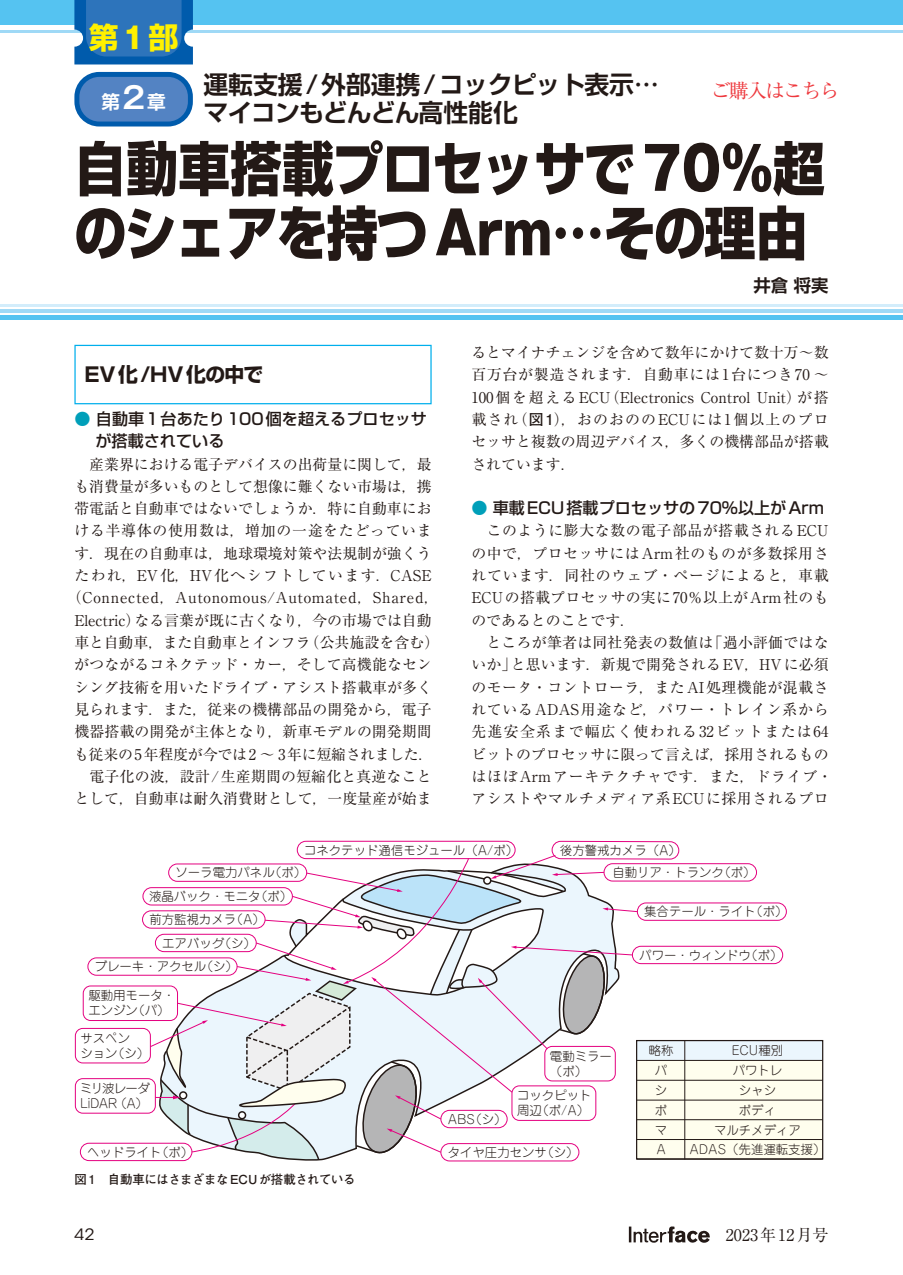
<style>
.page{position:relative;width:903px;height:1275px;background:#fff}
.page>*{position:absolute;margin:0;border:0;box-sizing:border-box;transform-origin:0 0}
.t1{font:800 58.27px/64.4px "Shin Go Pro";letter-spacing:-.035em;color:#231916;scale:.89 1}
.t2{font:700 29.75px "Shin Go Pro";color:#fff100}
.t3{font:700 24.85px/28.5px "Shin Go Pro De";letter-spacing:-.035em;color:#231916}
.t4{font:700 19.78px "Shin Go Pro";color:#231916}
.t5{font:19.78px "Ryumin Pr 6 N";letter-spacing:-.09em;color:#ee383d}
.t6{font:700 18.55px "Shin Go Pro De";color:#fff}
.t7{font:700 17.32px "Shin Go Pro De";color:#231916}
.t8{font:500 16.1px/22.4px "Shin Go Pro";color:#231916}
.t9{font:16.1px "Ryumin Pro";color:#231916}
.t10{font:15.58px "ITC Avant Garde Std";color:#231916;scale:1.11 1}
.t11{font:14.88px/22.4px "Ryumin Pro";letter-spacing:.01em;color:#231916;text-align:justify}
.t12{font:14.88px/22.4px "Ryumin Pro";letter-spacing:.035em;color:#231916}
.t13{font:14.88px "Ryumin Pro";letter-spacing:.045em;color:#231916}
.t14{font:14.88px "Ryumin Pro";letter-spacing:.095em;color:#231916}
.t15{font:14.88px "Ryumin Pro";letter-spacing:-.01em;color:#231916}
.t16{font:14.88px "Ryumin Pro";letter-spacing:.05em;color:#231916}
.t17{font:300 12.42px/19.9px "Jun 101 Pro";color:#231916}
.t18{font:700 12.42px "Futo Go B101 Pro";letter-spacing:-.035em;color:#231916}
.t19{font:300 12.42px/14.9px "Jun 101 Pro";letter-spacing:-.05em;color:#231916}
.s1{font-family:"Gothic MB101 Pro"}
.s2{font-family:"Gothic MB101 Pro De";font-size:29.75px}
.s3{font-family:"Gothic MB101 Pro De"}
.s4{color:#009fb9}
.s5{font-family:"Futo Go B101 Pro";font-weight:700}
</style>
<div class="page">
<svg style="left:629px;top:1226px;width:81px;height:17px"></svg>
<div style="left:0;top:0;width:903px;height:25px;background:#55c3f1"></div>
<hr style="left:0;top:30px;width:903px;height:2px;background:#9fd9f6">
<hr style="left:0;top:309px;width:903px;height:4px;background:#9fd9f6">
<div style="left:0;top:315px;width:903px;height:5px;background:#55c3f1"></div>
<hr style="left:0;top:304px;width:903px;height:2px;background:#d3edfb">
<div style="left:74px;top:345px;width:358px;height:59px;border:1px solid #00afec"></div>
<div style="left:637px;top:1040px;width:186px;height:20px;background:#ebf6fd"></div>
<div style="left:637px;top:1060px;width:186px;height:99px;background:#fffeee"></div>
<div style="left:604px;top:863px;width:153px;height:18px;border:1px solid #e4007f;border-radius:9px"></div>
<div style="left:552px;top:841px;width:127px;height:18px;border:1px solid #e4007f;border-radius:9px"></div>
<div style="left:637px;top:903px;width:150px;height:18px;border:1px solid #e4007f;border-radius:9px"></div>
<div style="left:632px;top:946px;width:151px;height:18px;border:1px solid #e4007f;border-radius:9px"></div>
<div style="left:297px;top:841px;width:218px;height:18px;border:1px solid #e4007f;border-radius:9px"></div>
<div style="left:88px;top:957px;width:149px;height:18px;border:1px solid #e4007f;border-radius:9px"></div>
<div style="left:80px;top:1143px;width:112px;height:18px;border:1px solid #e4007f;border-radius:9px"></div>
<div style="left:636px;top:1040px;width:187px;height:119px;border:1px solid #231916"></div>
<hr style="left:637px;top:1060px;width:186px;height:1px;background:#231916">
<hr style="left:637px;top:1080px;width:186px;height:1px;background:#231916">
<hr style="left:637px;top:1100px;width:186px;height:1px;background:#231916">
<hr style="left:637px;top:1119px;width:186px;height:1px;background:#231916">
<hr style="left:637px;top:1159px;width:186px;height:1px;background:#231916">
<hr style="left:637px;top:1139px;width:186px;height:1px;background:#231916">
<hr style="left:684px;top:1040px;width:1px;height:119px;background:#231916">
<div style="left:83px;top:986px;width:95px;height:35px;border:1px solid #e4007f;border-radius:7px"></div>
<div style="left:75px;top:1028px;width:76px;height:35px;border:1px solid #e4007f;border-radius:7px"></div>
<div style="left:75px;top:1078px;width:81px;height:35px;border:1px solid #e4007f;border-radius:7px"></div>
<svg style="left:150px;top:855px;width:488px;height:306px"></svg>
<div style="left:77px;top:74px;width:113px;height:50px;background:#5383c3;border-radius:22px"></div>
<div style="left:74px;top:72px;width:119px;height:54px;border:5px solid #005bac;border-radius:22px"></div>
<svg style="left:74px;top:0;width:119px;height:64px;background:#2671b9"></svg>
<h2 class="t2" style="left:89px;top:14px;width:91px">第<span class="s1">1</span>部</h2>
<p class="t6" style="left:101px;top:87px;width:66px">第<span class="s2">2</span>章</p>
<h3 class="t3" style="left:203px;top:67px;width:457px">運転支援<span class="s3">/</span>外部連携<span class="s3">/</span>コックピット表示<span class="s3">…</span>マイコンもどんどん高性能化</h3>
<h3 class="t5" style="left:711px;top:75px;width:130px">ご購入はこちら</h3>
<h1 class="t1" style="left:74px;top:130px;width:845px">自動車搭載プロセッサで<span class="s1">70％</span>超のシェアを持つ<span class="s1">Arm…</span>その理由</h1>
<h3 class="t4" style="left:84px;top:359px;width:181px">EV化/HV化の中で</h3>
<p class="t8" style="left:95px;top:405px;width:333px;text-indent:-21px"><span class="s4">●</span> 自動車1台あたり100個を超えるプロセッサが搭載されている</p>
<p class="t11" style="left:89px;top:452px;width:344px">産業界における電子デバイスの出荷量に関して，最</p>
<p class="t11" style="left:74px;top:474px;width:359px">も消費量が多いものとして想像に難くない市場は，携</p>
<p class="t11" style="left:74px;top:496px;width:359px">帯電話と自動車ではないでしょうか．特に自動車にお</p>
<p class="t16" style="left:74px;top:519px;width:359px">ける半導体の使用数は，増加の一途をたどっていま</p>
<p class="t11" style="left:74px;top:541px;width:359px">す．現在の自動車は，地球環境対策や法規制が強くう</p>
<p class="t14" style="left:74px;top:564px;width:359px">たわれ，EV化，HV化へシフトしています．CASE</p>
<p class="t13" style="left:67px;top:586px;width:374px">（Connected，Autonomous/Automated，Shared，</p>
<p class="t11" style="left:74px;top:608px;width:359px">Electric）なる言葉が既に古くなり，今の市場では自動</p>
<p class="t11" style="left:74px;top:630px;width:366px">車と自動車，また自動車とインフラ（公共施設を含む）</p>
<p class="t11" style="left:74px;top:653px;width:359px">がつながるコネクテッド・カー，そして高機能なセン</p>
<p class="t11" style="left:74px;top:675px;width:359px">シング技術を用いたドライブ・アシスト搭載車が多く</p>
<p class="t11" style="left:74px;top:697px;width:359px">見られます．また，従来の機構部品の開発から，電子</p>
<p class="t11" style="left:74px;top:720px;width:359px">機器搭載の開発が主体となり，新車モデルの開発期間</p>
<p class="t15" style="left:74px;top:742px;width:361px">も従来の5年程度が今では2 〜 3年に短縮されました．</p>
<p class="t11" style="left:74px;top:764px;width:359px">　電子化の波，設計/生産期間の短縮化と真逆なこと</p>
<p class="t11" style="left:74px;top:787px;width:359px">として，自動車は耐久消費財として，一度量産が始ま</p>
<p class="t7" style="left:753px;top:271px;width:77px">井倉 将実</p>
<p class="t11" style="left:471px;top:340px;width:359px">るとマイナチェンジを含めて数年にかけて数十万〜数百万台が製造されます．自動車には1台につき70 〜100個を超えるECU（Electronics Control Unit）が搭載され（<span class="s5">図1</span>），おのおののECUには1個以上のプロセッサと複数の周辺デバイス，多くの機構部品が搭載されています．</p>
<p class="t8" style="left:471px;top:495px;width:354px"><span class="s4">●</span> 車載ECU搭載プロセッサの70％以上がArm</p>
<p class="t12" style="left:471px;top:519px;width:362px;text-indent:15px">このように膨大な数の電子部品が搭載されるECUの中で，プロセッサにはArm社のものが多数採用されています．同社のウェブ・ページによると，車載<br>ECUの搭載プロセッサの実に70％以上がArm社のものであるとのことです．<br>　ところが筆者は同社発表の数値は「過小評価ではないか」と思います．新規で開発されるEV，HVに必須のモータ・コントローラ，またAI処理機能が混載されているADAS用途など，パワー・トレイン系から先進安全系まで幅広く使われる32ビットまたは64ビットのプロセッサに限って言えば，採用されるものはほぼArmアーキテクチャです．また，ドライブ・アシストやマルチメディア系ECUに採用されるプロ</p>
<p class="t17" style="left:304px;top:839px;width:216px">コネクテッド通信モジュール（A/ボ）</p>
<p class="t17" style="left:175px;top:861px;width:132px">ソーラ電力パネル（ボ）</p>
<p class="t17" style="left:149px;top:885px;width:145px">液晶バック・モニタ（ボ）</p>
<p class="t17" style="left:95px;top:930px;width:163px;line-height:23.6px;text-indent:67px">エアバッグ（シ）ブレーキ・アクセル（シ）</p>
<p class="t17" style="left:149px;top:908px;width:117px">前方監視カメラ（A）</p>
<p class="t17" style="left:560px;top:839px;width:123px">後方警戒カメラ（A）</p>
<p class="t17" style="left:612px;top:861px;width:145px">自動リア・トランク（ボ）</p>
<p class="t17" style="left:644px;top:900px;width:145px">集合テール・ライト（ボ）</p>
<p class="t17" style="left:639px;top:944px;width:145px">パワー・ウィンドウ（ボ）</p>
<p class="t17" style="left:88px;top:987px;width:88px;line-height:14.9px">駆動用モータ・エンジン（パ）</p>
<p class="t17" style="left:80px;top:1029px;width:70px;line-height:14.9px">サスペン<br>ション（シ）</p>
<p class="t19" style="left:80px;top:1079px;width:71px">ミリ波レーダ<br>LiDAR（A）</p>
<p class="t17" style="left:517px;top:1087px;width:76px;line-height:14.9px">コックピット周辺（ボ/A）</p>
<p class="t17" style="left:550px;top:1047px;width:64px;line-height:14.9px">電動ミラー（ボ）</p>
<p class="t17" style="left:448px;top:1108px;width:60px">ABS（シ）</p>
<p class="t17" style="left:448px;top:1141px;width:132px">タイヤ圧力センサ（シ）</p>
<p class="t17" style="left:87px;top:1141px;width:108px">ヘッドライト（ボ）</p>
<p class="t18" style="left:74px;top:1169px;width:283px">図 1　自動車にはさまざまな ECU が搭載されている</p>
<p class="t17" style="left:649px;top:1039px;width:26px">略称</p>
<p class="t17" style="left:732px;top:1039px;width:53px">ECU種別</p>
<p class="t17" style="left:655px;top:1059px;width:14px;text-align:justify">パシボマ</p>
<p class="t17" style="left:714px;top:1059px;width:88px;text-align:center">パワトレ<br>シャシ<br>ボディ<br>マルチメディア</p>
<p class="t17" style="left:656px;top:1138px;width:11px">A</p>
<p class="t17" style="left:689px;top:1138px;width:137px">ADAS（先進運転支援）</p>
<p class="t10" style="left:74px;top:1225px;width:20px">42</p>
<p class="t9" style="left:710px;top:1222px;width:120px">　2023年12月号</p>
</div>
